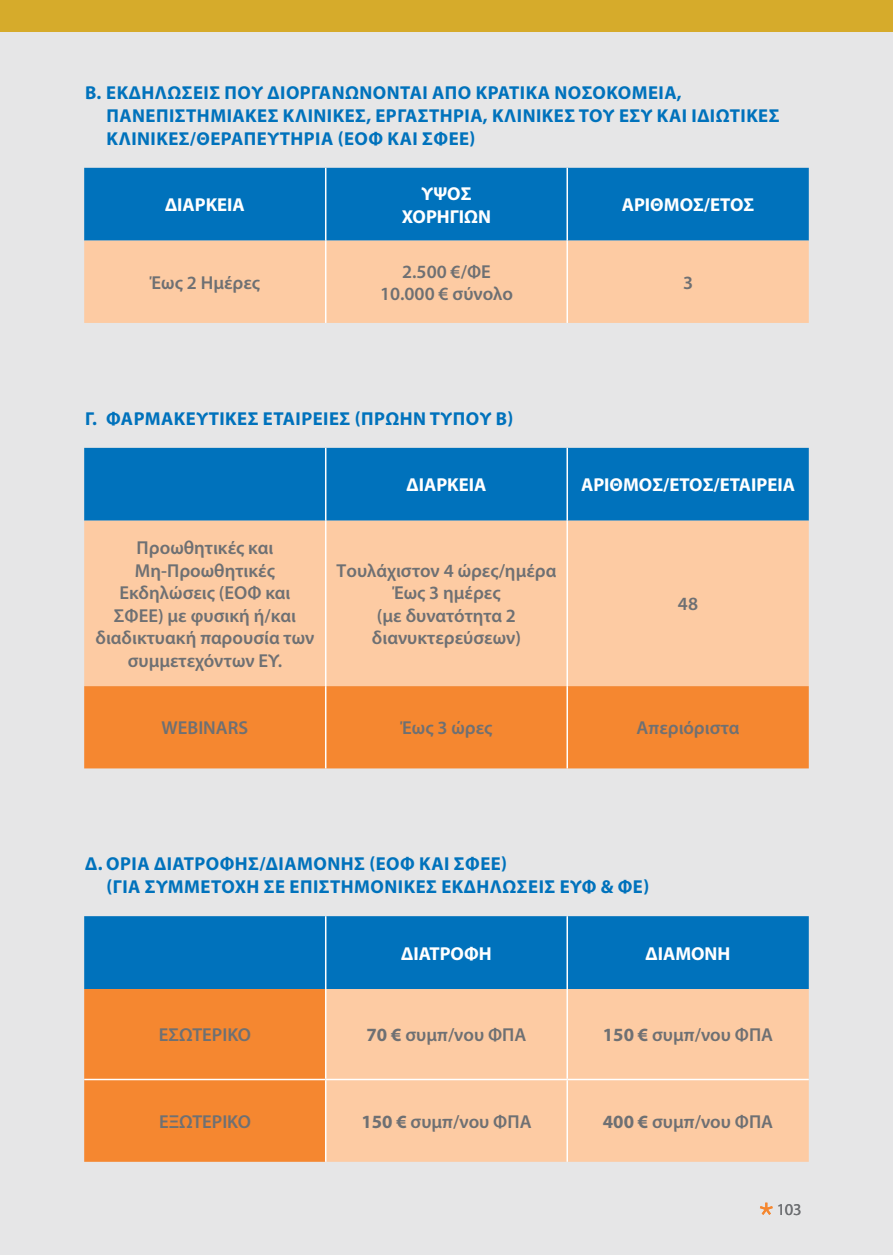
<style>
.page{position:relative;width:893px;height:1255px;background:#fff}
.page>*{position:absolute;margin:0;border:0;box-sizing:border-box;transform-origin:0 0}
.t1{font:600 18.75px/22.5px "Myriad Pro";color:#6e7073;text-align:center}
.ARTHRO_ORANGE{font:700 18.75px/22.8px "Myriad Pro";letter-spacing:.025em;color:#0072bc}
.t2{font:700 18.75px/22.5px "Myriad Pro";color:#fff;text-align:center}
.t3{font:16.5px "Myriad Pro";color:#6e7073}
.s1{font-weight:700}
</style>
<div class="page">
<div style="left:0;top:5px;width:893px;height:1249px;background:#e6e6e7"></div>
<svg style="left:760px;top:1202px;width:13px;height:12px"></svg>
<div style="left:0;top:0;width:893px;height:32px;background:#d6ab2b"></div>
<div style="left:84px;top:168px;width:725px;height:73px;background:#0072bc"></div>
<div style="left:84px;top:241px;width:725px;height:82px;background:#fdcba3"></div>
<hr style="left:325px;top:168px;width:1px;height:73px;background:#fff">
<hr style="left:566px;top:168px;width:2px;height:73px;background:#fff">
<hr style="left:325px;top:241px;width:1px;height:82px;background:#fff">
<hr style="left:566px;top:241px;width:2px;height:82px;background:#fff">
<div style="left:84px;top:448px;width:725px;height:72px;background:#0072bc"></div>
<div style="left:84px;top:520px;width:725px;height:166px;background:#fdcba3"></div>
<div style="left:84px;top:686px;width:725px;height:82px;background:#f58730"></div>
<hr style="left:325px;top:448px;width:1px;height:72px;background:#fff">
<hr style="left:566px;top:448px;width:2px;height:72px;background:#fff">
<hr style="left:325px;top:520px;width:1px;height:166px;background:#fff">
<hr style="left:566px;top:520px;width:2px;height:166px;background:#fff">
<hr style="left:325px;top:686px;width:1px;height:82px;background:#fff">
<hr style="left:566px;top:686px;width:2px;height:82px;background:#fff">
<div style="left:84px;top:916px;width:725px;height:72px;background:#0072bc"></div>
<div style="left:84px;top:988px;width:241px;height:173px;background:#f58730"></div>
<div style="left:326px;top:988px;width:483px;height:173px;background:#fdcba3"></div>
<hr style="left:325px;top:916px;width:1px;height:73px;background:#fff">
<hr style="left:566px;top:916px;width:2px;height:73px;background:#fff">
<hr style="left:325px;top:988px;width:1px;height:90px;background:#fff">
<hr style="left:566px;top:988px;width:2px;height:90px;background:#fff">
<hr style="left:325px;top:1080px;width:1px;height:81px;background:#fff">
<hr style="left:566px;top:1080px;width:2px;height:81px;background:#fff">
<hr style="left:84px;top:1078px;width:242px;height:2px;background:#fff">
<hr style="left:326px;top:1078px;width:241px;height:2px;background:#fff">
<hr style="left:567px;top:1078px;width:242px;height:2px;background:#fff">
<p class="ARTHRO_ORANGE" style="left:106px;top:81px;width:675px;text-indent:-21px">Β. ΕΚΔΗΛΩΣΕΙΣ ΠΟΥ ΔΙΟΡΓΑΝΏΝΟΝΤΑΙ ΑΠΟ ΚΡΑΤΙKΑ ΝΟΣΟΚΟΜΕΙΑ,<br>ΠΑΝΕΠΙΣΤΗΜΙΑΚΕΣ ΚΛΙΝΙΚΕΣ, ΕΡΓΑΣΤΗΡΙΑ, ΚΛΙΝΙΚΕΣ ΤΟΥ ΕΣΥ ΚΑΙ ΙΔΙΩΤΙΚΕΣ<br>ΚΛΙΝΙΚΕΣ/ΘΕΡΑΠΕΥΤΗΡΙΑ (ΕΟΦ ΚΑΙ ΣΦΕΕ)</p>
<p class="t2" style="left:165px;top:193px;width:81px">ΔΙΑΡΚΕΙΑ</p>
<p class="t2" style="left:402px;top:182px;width:91px">ΥΨΟΣ<br>ΧΟΡΗΓΙΩΝ</p>
<p class="t2" style="left:622px;top:193px;width:134px">ΑΡΙΘΜΟΣ/ΕΤΟΣ</p>
<p class="t1" style="left:150px;top:271px;width:112px">Έως 2 Ημέρες</p>
<p class="t1" style="left:402px;top:259px;width:90px">2.500 €/ΦΕ</p>
<p class="t1" style="left:380px;top:282px;width:134px">10.000 € σύνολο</p>
<p class="ARTHRO_ORANGE" style="left:85px;top:406px;width:430px">Γ. ΦΑΡΜΑΚΕΥΤΙΚΕΣ ΕΤΑΙΡΕΙΕΣ (ΠΡΏΗΝ ΤΥΠΟΥ Β)</p>
<p class="t1" style="left:683px;top:271px;width:12px">3</p>
<p class="t1" style="left:95px;top:536px;width:220px">Προωθητικές και<br>Μη-Προωθητικές<br>Εκδηλώσεις (ΕΟΦ και<br>ΣΦΕΕ) με φυσική ή/και διαδικτυακή παρουσία των συμμετεχόντων ΕΥ.</p>
<p class="t2" style="left:407px;top:473px;width:81px">ΔΙΑΡΚΕΙΑ</p>
<p class="t2" style="left:581px;top:473px;width:215px">ΑΡΙΘΜΟΣ/ΕΤΟΣ/ΕΤΑΙΡΕΙΑ</p>
<p class="t1" style="left:337px;top:558px;width:221px">Τουλάχιστον 4 ώρες/ημέρα</p>
<p class="t1" style="left:392px;top:581px;width:110px">Έως 3 ημέρες</p>
<p class="t1" style="left:372px;top:603px;width:151px;text-align:left">(με δυνατότητα 2 διανυκτερεύσεων)</p>
<p class="t1" style="left:678px;top:592px;width:22px">48</p>
<p class="t1" style="left:162px;top:716px;width:88px">WEBINARS</p>
<p class="t1" style="left:401px;top:716px;width:93px">Έως 3 ώρες</p>
<p class="t1" style="left:637px;top:716px;width:104px">Απεριόριστα</p>
<p class="ARTHRO_ORANGE" style="left:106px;top:852px;width:544px;text-indent:-21px">Δ. ΟΡΙΑ ΔΙΑΤΡΟΦΗΣ/ΔΙΑΜΟΝΗΣ (ΕΟΦ ΚΑΙ ΣΦΕΕ)<br>(ΓΙΑ ΣΥΜΜΕΤΟΧΗ ΣΕ ΕΠΙΣΤΗΜΟΝΙΚΕΣ ΕΚΔΗΛΩΣΕΙΣ ΕΥΦ &amp; ΦΕ)</p>
<p class="t2" style="left:401px;top:941px;width:92px">ΔΙΑΤΡΟΦΗ</p>
<p class="t2" style="left:645px;top:941px;width:86px">ΔΙΑΜΟΝΗ</p>
<p class="t1" style="left:159px;top:1023px;width:94px">ΕΣΩΤΕΡΙΚΟ</p>
<p class="t1" style="left:367px;top:1023px;width:161px"><span class="s1">70 €</span> συμπ/νου ΦΠΑ</p>
<p class="t1" style="left:603px;top:1023px;width:172px"><span class="s1">150 €</span> συμπ/νου ΦΠΑ</p>
<p class="t1" style="left:159px;top:1109px;width:93px">ΕΞΩΤΕΡΙΚΟ</p>
<p class="t1" style="left:361px;top:1109px;width:172px"><span class="s1">150 €</span> συμπ/νου ΦΠΑ</p>
<p class="t1" style="left:603px;top:1109px;width:172px"><span class="s1">400 €</span> συμπ/νου ΦΠΑ</p>
<p class="t3" style="left:777px;top:1199px;width:27px">103</p>
</div>
